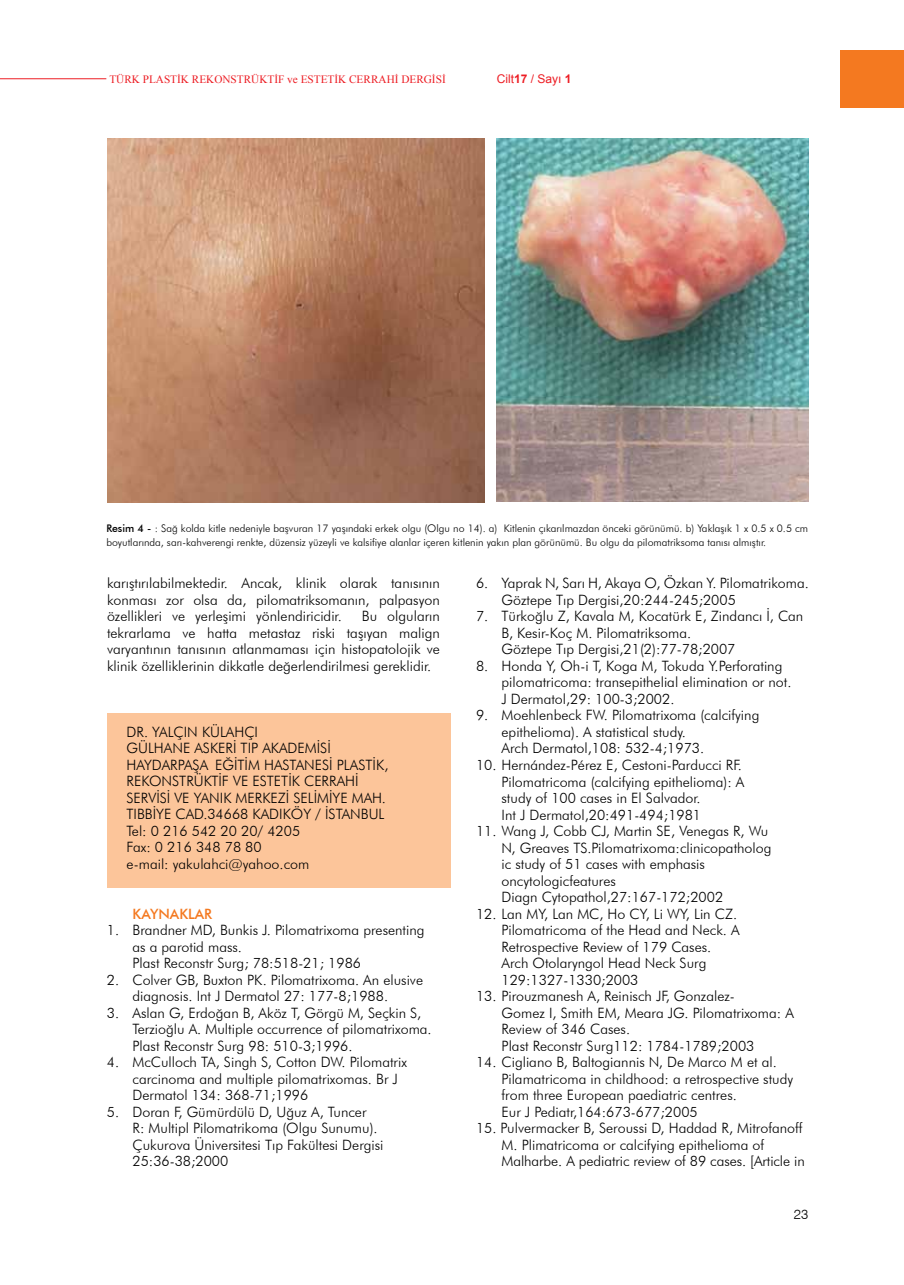
<style>
.page{position:relative;width:904px;height:1285px;background:#fff}
.page>*{position:absolute;margin:0;border:0;box-sizing:border-box;transform-origin:0 0}
.t1{font:300 14.25px/16.5px "Futura BT";color:#000}
.t2{font:500 14.25px "Futura BT";color:#f47920}
.t3{font:300 13.5px "Swiss 721 BT";color:#000}
.t4{font:12px "Arial";color:#ed1d24}
.t5{font:11.25px "Times New Roman";color:#ed1d24}
.t6{font:300 10.5px/14.1px "Futura BT";color:#000}
.s1{font-weight:700}
.s2{font-weight:500}
</style>
<div class="page">
<hr style="left:0;top:78px;width:106px;height:1px;background:#ed1d24">
<div style="left:840px;top:50px;width:64px;height:57px;background:#f47920"></div>
<div style="left:107px;top:712px;width:343px;height:175px;background:#fcc59a"></div>
<img style="left:107px;top:139px;width:377px;height:363px">
<img style="left:496px;top:139px;width:313px;height:362px">
<p class="t5" style="left:109px;top:71px;width:338px">TÜRK PLASTİK REKONSTRÜKTİF ve ESTETİK CERRAHİ DERGİSİ</p>
<p class="t4" style="left:496px;top:71px;width:76px">Cilt<span class="s1">17</span> / Sayı <span class="s1">1</span></p>
<p class="t6" style="left:106px;top:520px;width:703px"><span class="s2">Resim 4 -</span> : Sağ kolda kitle nedeniyle başvuran 17 yaşındaki erkek olgu (Olgu no 14). a) Kitlenin çıkarılmazdan önceki görünümü. b) Yaklaşık 1 x 0.5 x 0.5 cm boyutlarında, sarı-kahverengi renkte, düzensiz yüzeyli ve kalsifiye alanlar içeren kitlenin yakın plan görünümü. Bu olgu da pilomatriksoma tanısı almıştır.</p>
<p class="t1" style="left:107px;top:574px;width:334px;text-align:justify">karıştırılabilmektedir. Ancak, klinik olarak tanısının konması zor olsa da, pilomatriksomanın, palpasyon özellikleri ve yerleşimi yönlendiricidir.</p>
<p class="t1" style="left:107px;top:607px;width:334px;text-align:justify;text-indent:255px">Bu olguların tekrarlama ve hatta metastaz riski taşıyan malign varyantının tanısının atlanmaması için histopatolojik ve klinik özelliklerinin dikkatle değerlendirilmesi gereklidir.</p>
<p class="t1" style="left:126px;top:723px;width:42px">Dr. Yalçın</p>
<p class="t1" style="left:202px;top:723px;width:58px">KÜLAHÇI</p>
<p class="t1" style="left:126px;top:739px;width:21px">Gülhane</p>
<p class="t1" style="left:194px;top:739px;width:17px">Asker</p>
<p class="t1" style="left:233px;top:739px;width:48px">İ Tıp Akadem</p>
<p class="t1" style="left:317px;top:739px;width:16px">İsİ</p>
<p class="t1" style="left:126px;top:756px;width:19px">Haydarpaşa</p>
<p class="t1" style="left:215px;top:756px;width:68px">Eğİtİm Hastanes</p>
<p class="t1" style="left:329px;top:756px;width:23px">İ Plast</p>
<p class="t1" style="left:372px;top:756px;width:18px">İk,</p>
<p class="t1" style="left:126px;top:772px;width:17px">Rekonstrükt</p>
<p class="t1" style="left:218px;top:772px;width:50px">İf ve Estet</p>
<p class="t1" style="left:288px;top:772px;width:35px">İk Cerrah</p>
<p class="t1" style="left:355px;top:772px;width:5px">İ</p>
<p class="t1" style="left:126px;top:789px;width:83px">Servİsİ ve Yanık</p>
<p class="t1" style="left:236px;top:789px;width:21px">Merkez</p>
<p class="t1" style="left:286px;top:789px;width:102px">İ Selİmİye Mah .</p>
<p class="t1" style="left:126px;top:805px;width:144px">Tıbbİye Cad.34668 Kadıköy</p>
<p class="t1" style="left:315px;top:805px;width:23px">/ İstanbul</p>
<p class="t1" style="left:126px;top:822px;width:184px">Tel: 0 216 542 20 20/ 4205<br>Fax: 0 216 348 78 80<br>e-mail: yakulahci@yahoo.com</p>
<p class="t2" style="left:132px;top:904px;width:81px">KAYNAKLAR</p>
<p class="t1" style="left:132px;top:921px;width:293px;text-indent:-26px">1. Brandner MD, Bunkis J. Pilomatrixoma presenting as a parotid mass.<br>Plast Reconstr Surg; 78:518-21; 1986</p>
<p class="t1" style="left:132px;top:970px;width:292px;text-indent:-26px">2. Colver GB, Buxton PK. Pilomatrixoma. An elusive diagnosis. Int J Dermatol 27: 177-8;1988.</p>
<p class="t1" style="left:132px;top:1003px;width:301px;text-indent:-26px">3. Aslan G, Erdoğan B, Aköz T, Görgü M, Seçkin S,<br>Terzioğlu A. Multiple occurrence of pilomatrixoma.<br>Plast Reconstr Surg 98: 510-3;1996.</p>
<p class="t1" style="left:132px;top:1053px;width:276px;text-indent:-26px">4. McCulloch TA, Singh S, Cotton DW. Pilomatrix carcinoma and multiple pilomatrixomas. Br J<br>Dermatol 134: 368-71;1996</p>
<p class="t1" style="left:132px;top:1102px;width:252px;text-indent:-26px">5. Doran F, Gümürdülü D, Uğuz A, Tuncer<br>R: Multipl Pilomatrikoma (Olgu Sunumu).<br>Çukurova Üniversitesi Tıp Fakültesi Dergisi 25:36-38;2000</p>
<p class="t1" style="left:501px;top:575px;width:309px;text-indent:-26px">6. Yaprak N, Sarı H, Akaya O, Özkan Y. Pilomatrikoma.<br>Göztepe Tıp Dergisi,20:244-245;2005</p>
<p class="t1" style="left:501px;top:608px;width:303px;text-indent:-26px">7. Türkoğlu Z, Kavala M, Kocatürk E, Zindancı İ, Can<br>B, Kesir-Koç M. Pilomatriksoma.<br>Göztepe Tıp Dergisi,21(2):77-78;2007</p>
<p class="t1" style="left:501px;top:657px;width:291px;text-indent:-26px">8. Honda Y, Oh-i T, Koga M, Tokuda Y.Perforating pilomatricoma: transepithelial elimination or not.<br>J Dermatol,29: 100-3;2002.</p>
<p class="t1" style="left:501px;top:707px;width:259px;text-indent:-26px">9. Moehlenbeck FW. Pilomatrixoma (calcifying epithelioma). A statistical study.<br>Arch Dermatol,108: 532-4;1973.</p>
<p class="t1" style="left:501px;top:756px;width:244px;text-indent:-26px">10. Hernández-Pérez E, Cestoni-Parducci RF.<br>Pilomatricoma (calcifying epithelioma): A study of 100 cases in El Salvador.<br>Int J Dermatol,20:491-494;1981</p>
<p class="t1" style="left:501px;top:822px;width:271px;text-indent:-26px">11. Wang J, Cobb CJ, Martin SE, Venegas R, Wu N, Greaves TS.Pilomatrixoma:clinicopatholog ic study of 51 cases with emphasis oncytologicfeatures<br>Diagn Cytopathol,27:167-172;2002</p>
<p class="t1" style="left:501px;top:905px;width:239px;text-indent:-26px">12. Lan MY, Lan MC, Ho CY, Li WY, Lin CZ.<br>Pilomatricoma of the Head and Neck. A<br>Retrospective Review of 179 Cases.<br>Arch Otolaryngol Head Neck Surg<br>129:1327-1330;2003</p>
<p class="t1" style="left:501px;top:987px;width:294px;text-indent:-26px">13. Pirouzmanesh A, Reinisch JF, Gonzalez-<br>Gomez I, Smith EM, Meara JG. Pilomatrixoma: A Review of 346 Cases.<br>Plast Reconstr Surg112: 1784-1789;2003</p>
<p class="t1" style="left:501px;top:1053px;width:293px;text-indent:-26px">14. Cigliano B, Baltogiannis N, De Marco M et al.<br>Pilamatricoma in childhood: a retrospective study from three European paediatric centres.<br>Eur J Pediatr,164:673-677;2005</p>
<p class="t1" style="left:501px;top:1119px;width:305px;text-indent:-26px">15. Pulvermacker B, Seroussi D, Haddad R, Mitrofanoff<br>M. Plimatricoma or calcifying epithelioma of<br>Malharbe. A pediatric review of 89 cases. [Article in</p>
<p class="t3" style="left:794px;top:1205px;width:16px">23</p>
</div>
